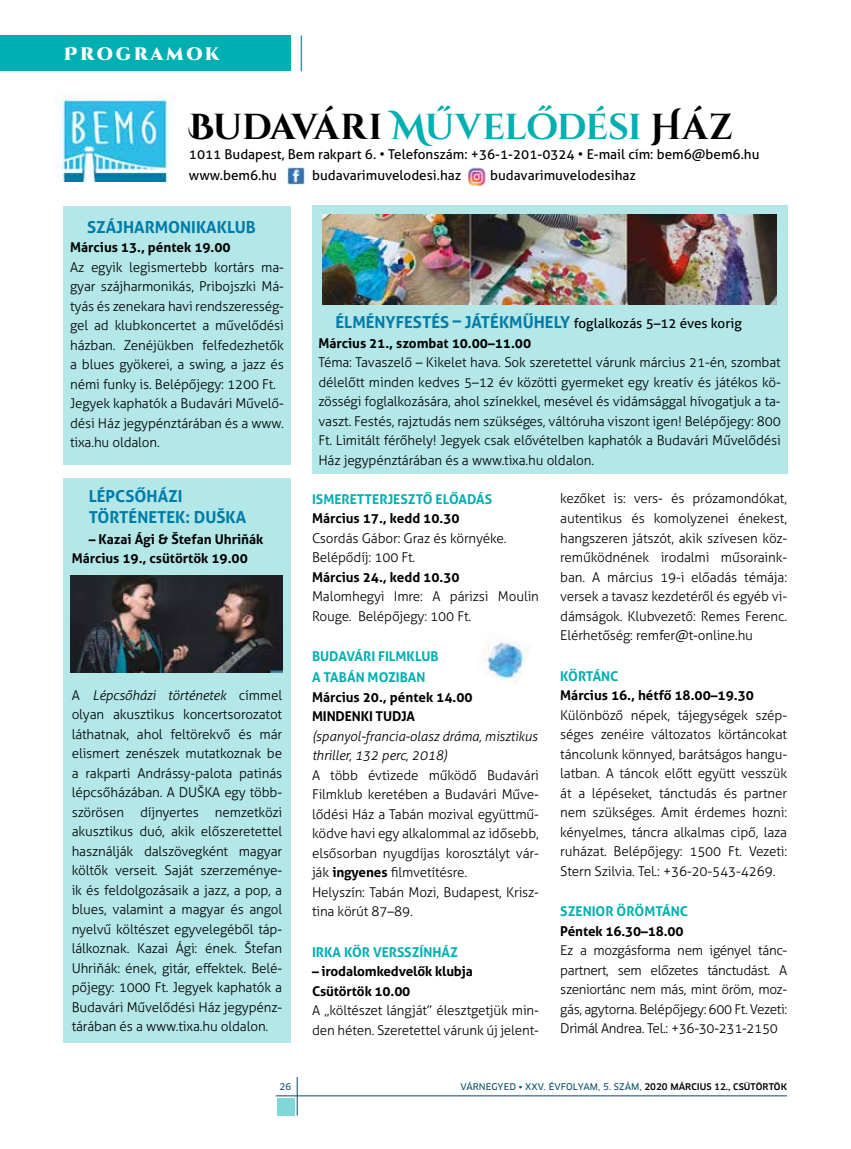
<style>
.page{position:relative;width:851px;height:1149px;background:#fff}
.page>*{position:absolute;margin:0;border:0;box-sizing:border-box;transform-origin:0 0}
.t1{font:700 36px "Cinzel Decorative";letter-spacing:-.015em;color:#000}
.t2{font:900 18px "Cinzel Decorative";letter-spacing:.145em;color:#fff}
.t3{font:700 16.5px/21px "Aller";color:#007ba8}
.t4{font:300 13.5px/19.5px "Aller";letter-spacing:-.01em;color:#000}
.t5{font:700 13.5px/19.5px "Aller";color:#000}
.t6{font:13.5px/21px "Aller";color:#000}
.t7{font:700 13.5px/21px "Aller";color:#00afb2}
.t8{font:italic 300 13.5px/19.5px "Aller";letter-spacing:-.01em;color:#000}
.t9{font:9px "Clan Pro News";letter-spacing:.01em;color:#004d65}
.s1{color:#00afb2}
.s2{font-style:italic}
.s3{font-weight:400;font-size:13.5px;color:#000}
.s4{font-weight:700}
.s5{font-family:"Clan Pro";font-weight:500;color:#000}
</style>
<div class="page">
<hr style="left:300px;top:35px;width:2px;height:36px;background:#00afb2">
<div style="left:0;top:35px;width:291px;height:36px;background:#00afb2"></div>
<hr style="left:297px;top:1076px;width:1px;height:39px;background:#004d65">
<hr style="left:276px;top:1095px;width:511px;height:1px;background:#004d65">
<div style="left:277px;top:1098px;width:17px;height:17px;background:#80d7d8"></div>
<img style="left:55px;top:93px;width:121px;height:89px">
<img style="left:288px;top:168px;width:16px;height:16px">
<img style="left:468px;top:167px;width:17px;height:20px">
<img style="left:482px;top:637px;width:49px;height:47px">
<div style="left:64px;top:206px;width:227px;height:259px;background:#b3e7e8"></div>
<div style="left:64px;top:478px;width:227px;height:564px;background:#b3e7e8"></div>
<div style="left:312px;top:205px;width:475px;height:268px;background:#b3e7e8"></div>
<img style="left:322px;top:215px;width:454px;height:89px">
<img style="left:71px;top:575px;width:211px;height:97px">
<h2 class="t2" style="left:64px;top:42px;width:157px">PROGRAMOK</h2>
<h1 class="t1" style="left:189px;top:104px;width:545px">Budavári <span class="s1">Művelődési</span> Ház</h1>
<p class="t6" style="left:189px;top:144px;width:572px">1011 Budapest, Bem rakpart 6. • Telefonszám: +36-1-201-0324 • E-mail cím: bem6@bem6.hu www.bem6.hu</p>
<p class="t6" style="left:312px;top:165px;width:150px">budavarimuvelodesi.haz</p>
<p class="t6" style="left:490px;top:165px;width:147px">budavarimuvelodesihaz</p>
<p class="t3" style="left:87px;top:216px;width:170px">SZÁJHARMONIKAKLUB</p>
<p class="t5" style="left:70px;top:237px;width:162px">Március 13., péntek 19.00</p>
<p class="t4" style="left:70px;top:257px;width:215px">Az egyik legismertebb kortárs ma&shy;gyar szájharmonikás, Pribojszki Má&shy;tyás és zenekara havi rendszeresség&shy;gel ad klubkoncertet a művelődési házban. Zenéjükben felfedezhetők a blues gyökerei, a swing, a jazz és némi funky is. Belépőjegy: 1200 Ft.<br>Jegyek kaphatók a Budavári Művelő&shy;dési Ház jegypénztárában és a www. tixa.hu oldalon.</p>
<p class="t3" style="left:89px;top:485px;width:159px">LÉPCSŐHÁZI<br>TÖRTÉNETEK: DUŠKA</p>
<p class="t5" style="left:72px;top:529px;width:193px;text-indent:17px">– Kazai Ági &amp; Štefan Uhriňák<br>Március 19., csütörtök 19.00</p>
<p class="t4" style="left:72px;top:685px;width:212px;text-align:justify">A <span class="s2">Lépcsőházi történetek</span> címmel olyan akusztikus koncertsorozatot láthatnak, ahol feltörekvő és már elismert zenészek mutatkoznak be a rakparti Andrássy-palota patinás lépcsőházában. A DUŠKA egy több&shy;szörösen díjnyertes nemzetközi akusztikus duó, akik előszeretettel használják dalszövegként magyar költők verseit. Saját szerzeménye&shy;ik és feldolgozásaik a jazz, a pop, a blues, valamint a magyar és angol nyelvű költészet egyvelegéből táp&shy;lálkoznak. Kazai Ági: ének. Štefan Uhriňák: ének, gitár, effektek. Belé&shy;pőjegy: 1000 Ft. Jegyek kaphatók a Budavári Művelődési Ház jegypénz&shy;tárában és a www.tixa.hu oldalon.</p>
<p class="t3" style="left:335px;top:311px;width:408px">ÉLMÉNYFESTÉS – JÁTÉKMŰHELY <span class="s3">foglalkozás 5–12 éves korig</span></p>
<p class="t5" style="left:318px;top:333px;width:214px">Március 21., szombat 10.00–11.00</p>
<p class="t4" style="left:318px;top:352px;width:464px;text-align:justify">Téma: Tavaszelő – Kikelet hava. Sok szeretettel várunk március 21-én, szombat délelőtt minden kedves 5–12 év közötti gyermeket egy kreatív és játékos kö&shy;zösségi foglalkozására, ahol színekkel, mesével és vidámsággal hívogatjuk a ta&shy;vaszt. Festés, rajztudás nem szükséges, váltóruha viszont igen! Belépőjegy: 800<br>Ft. Limitált férőhely! Jegyek csak elővételben kaphatók a Budavári Művelődési Ház jegypénztárában és a www.tixa.hu oldalon.</p>
<p class="t7" style="left:312px;top:488px;width:182px">ISMERETTERJESZTŐ ELŐADÁS</p>
<p class="t5" style="left:312px;top:508px;width:149px">Március 17., kedd 10.30</p>
<p class="t4" style="left:312px;top:528px;width:196px">Csordás Gábor: Graz és környéke.<br>Belépődíj: 100 Ft.</p>
<p class="t5" style="left:312px;top:567px;width:149px">Március 24., kedd 10.30</p>
<p class="t4" style="left:312px;top:586px;width:228px">Malomhegyi Imre: A párizsi Moulin<br>Rouge. Belépőjegy: 100 Ft.</p>
<p class="t7" style="left:312px;top:645px;width:128px">BUDAVÁRI FILMKLUB<br>A TABÁN MOZIBAN</p>
<p class="t5" style="left:312px;top:687px;width:162px">Március 20., péntek 14.00<br>MINDENKI TUDJA</p>
<p class="t8" style="left:312px;top:726px;width:227px">(spanyol-francia-olasz dráma, misztikus thriller, 132 perc, 2018)</p>
<p class="t4" style="left:312px;top:765px;width:228px">A több évtizede működő Budavári Filmklub keretében a Budavári Műve&shy;lődési Ház a Tabán mozival együttmű&shy;ködve havi egy alkalommal az idősebb, elsősorban nyugdíjas korosztályt vár&shy;ják <span class="s4">ingyenes</span> filmvetítésre.<br>Helyszín: Tabán Mozi, Budapest, Krisz&shy;tina körút 87–89.</p>
<p class="t7" style="left:312px;top:941px;width:147px">IRKA KÖR VERSSZÍNHÁZ</p>
<p class="t5" style="left:312px;top:961px;width:162px">– irodalomkedvelők klubja<br>Csütörtök 10.00</p>
<p class="t4" style="left:312px;top:1000px;width:228px">A „költészet lángját” élesztgetjü k min&shy;den héten. Szeretettel várunk új jelent-</p>
<p class="t4" style="left:560px;top:489px;width:228px;text-align:justify">kezőket is: vers- és prózamondókat, autentikus és komolyzenei énekest, hangszeren játszót, akik szívesen köz&shy;reműködnének irodalmi műsoraink&shy;ban. A március 19-i előadás témája: versek a tavasz kezdetéről és egyéb vi&shy;dámságok. Klubvezető: Remes Ferenc.<br>Elérhetőség: remfer@t-online.hu</p>
<p class="t7" style="left:560px;top:665px;width:60px">KÖRTÁNC</p>
<p class="t5" style="left:560px;top:685px;width:195px">Március 16., hétfő 18.00–19.30</p>
<p class="t4" style="left:560px;top:704px;width:228px;text-align:justify">Különböző népek, tájegységek szép&shy;séges zenéire változatos körtáncokat táncolunk könnyed, barátságos hangu&shy;latban. A táncok előtt együtt vesszük át a lépéseket, tánctudás és partner nem szükséges. Amit érdemes hozni: kényelmes, táncra alkalmas cipő, laza ruházat. Belépőjegy: 1500 Ft. Vezeti:<br>Stern Szilvia. Tel.: +36-20-543-4269.</p>
<p class="t7" style="left:560px;top:900px;width:129px">SZENIOR ÖRÖMTÁNC</p>
<p class="t5" style="left:560px;top:920px;width:125px">Péntek 16.30–18.00</p>
<p class="t4" style="left:560px;top:940px;width:228px;text-align:justify">Ez a mozgásforma nem igényel tánc&shy;partnert, sem előzetes tánctudást. A szeniortánc nem más, mint öröm, moz&shy;gás, agytorna. Belépőjegy: 600 Ft. Vezeti:<br>Drimál Andrea. Tel.: +36-30-231-2150</p>
<p class="t9" style="left:279px;top:1080px;width:13px">26</p>
<p class="t9" style="left:460px;top:1080px;width:328px">VÁRNEGYED • XXV. ÉVFOLYAM, 5. SZÁM, <span class="s5">2020 MÁRCIUS 12., CSÜTÖRTÖK</span></p>
</div>
